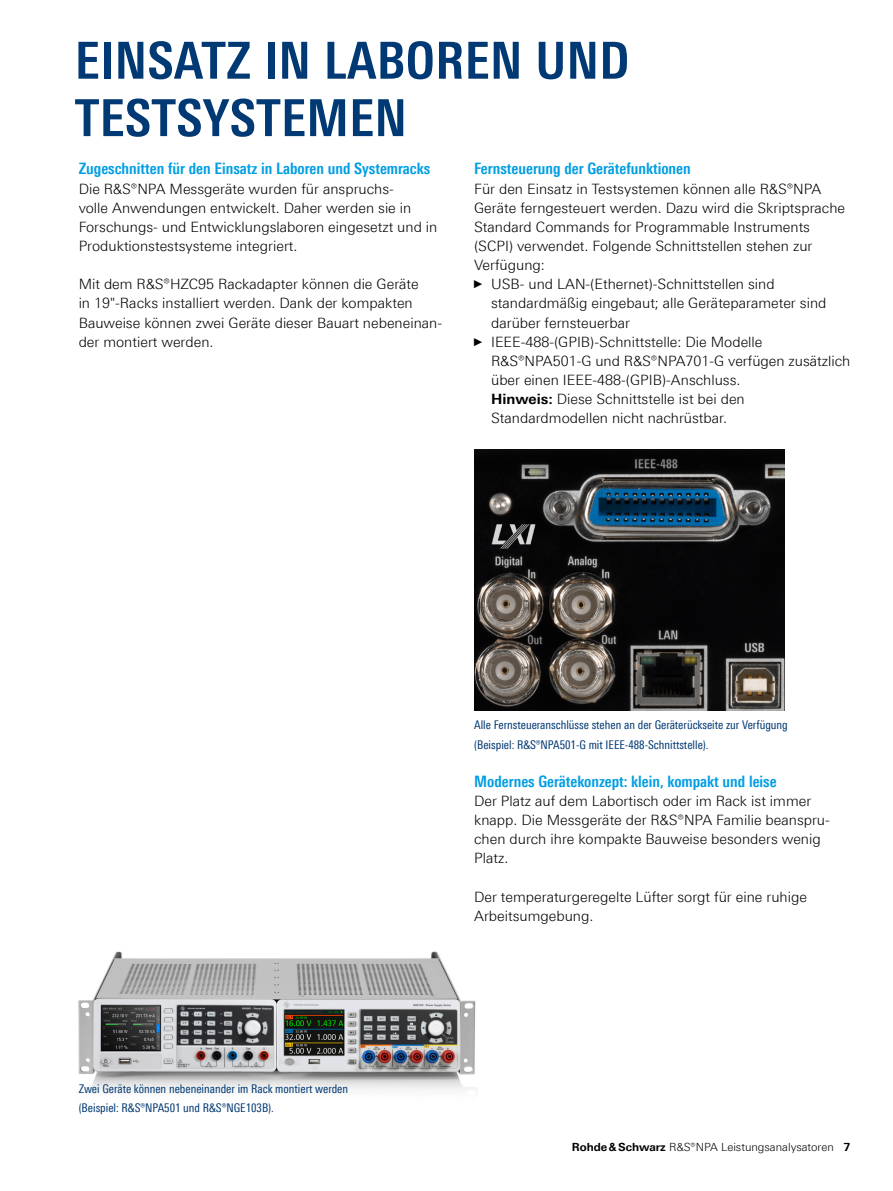
<style>
.page{position:relative;width:893px;height:1191px;background:#fff}
.page>*{position:absolute;margin:0;border:0;box-sizing:border-box;transform-origin:0 0}
.Seiten_Headline_34Pt_blau{font:700 51px/57.4px "Linotype Univers 620 Cn";letter-spacing:.01em;color:#003973}
.Absatzfett_cyan{font:700 15.75px "Linotype Univers 620 Cn";color:#009ee3}
.Haupttext_ohne_Abstand{font:300 14.25px/19.2px "Linotype Univers 330";color:#000}
.Haupttext{font:300 14.25px/19.2px "Linotype Univers 330";color:#000}
.Bildunterschrift{font:12px/19.2px "Linotype Univers 420 Cn";color:#003973}
.t1{font:300 11.25px "Linotype Univers 330";color:#000}
.s1{font-family:"Arial Narrow";font-weight:400;font-size:11.4px}
.s2{font-family:"Linotype Univers 630";font-weight:700}
</style>
<div class="page">
<img style="left:78px;top:951px;width:399px;height:140px">
<img style="left:474px;top:450px;width:310px;height:260px">
<p class="Seiten_Headline_34Pt_blau" style="left:75px;top:31px;width:556px">EINSATZ IN LABOREN UND<br>TESTSYSTEMEN</p>
<p class="Absatzfett_cyan" style="left:79px;top:159px;width:353px">Zugeschnitten für den Einsatz in Laboren und Systemracks</p>
<p class="Haupttext_ohne_Abstand" style="left:79px;top:179px;width:360px">Die R&amp;S®NPA Messgeräte wurden für anspruchs-<br>volle Anwendungen entwickelt. Daher werden sie in Forschungs- und Entwicklungslaboren eingesetzt und in Produktionstestsysteme integriert.</p>
<p class="Haupttext" style="left:79px;top:274px;width:365px">Mit dem R&amp;S®HZC95 Rackadapter können die Geräte<br>in 19"-Racks installiert werden. Dank der kompakten Bauweise können zwei Geräte dieser Bauart nebeneinan&shy;der montiert werden.</p>
<p class="Absatzfett_cyan" style="left:474px;top:159px;width:218px">Fernsteuerung der Gerätefunktionen</p>
<p class="Haupttext_ohne_Abstand" style="left:474px;top:179px;width:372px">Für den Einsatz in Testsystemen können alle R&amp;S®NPA Geräte ferngesteuert werden. Dazu wird die Skriptsprache Standard Commands for Programmable Instruments (SCPI) verwendet. Folgende Schnittstellen stehen zur Verfügung:</p>
<p class="Haupttext_ohne_Abstand" style="left:491px;top:274px;width:337px;text-indent:-17px"><span class="s1">►</span> USB- und LAN-(Ethernet)-Schnittstellen sind standardmäßig eingebaut; alle Geräteparameter sind darüber fernsteuerbar</p>
<p class="Haupttext_ohne_Abstand" style="left:491px;top:332px;width:361px;text-indent:-17px"><span class="s1">►</span> IEEE-488-(GPIB)-Schnittstelle: Die Modelle R&amp;S®NPA501-G und R&amp;S®NPA701-G verfügen zusätzlich über einen IEEE-488-(GPIB)-Anschluss.<br><span class="s2">Hinweis:</span> Diese Schnittstelle ist bei den Standardmodellen nicht nachrüstbar.</p>
<p class="Bildunterschrift" style="left:79px;top:1079px;width:271px">Zwei Geräte können nebeneinander im Rack montiert werden</p>
<p class="Bildunterschrift" style="left:79px;top:1098px;width:197px">(Beispiel: R&amp;S®NPA501 und R&amp;S®NGE103B).</p>
<p class="Bildunterschrift" style="left:474px;top:715px;width:315px">Alle Fernsteueranschlüsse stehen an der Geräterückseite zur Verfügung (Beispiel: R&amp;S®NPA501-G mit IEEE-488-Schnittstelle).</p>
<p class="Absatzfett_cyan" style="left:474px;top:772px;width:304px">Modernes Gerätekonzept: klein, kompakt und leise</p>
<p class="Haupttext_ohne_Abstand" style="left:474px;top:791px;width:357px">Der Platz auf dem Labortisch oder im Rack ist immer knapp. Die Messgeräte der R&amp;S®NPA Familie beanspru&shy;chen durch ihre kompakte Bauweise besonders wenig Platz.</p>
<p class="Haupttext" style="left:474px;top:887px;width:334px">Der temperaturgeregelte Lüfter sorgt für eine ruhige<br>Arbeitsumgebung.</p>
<p class="t1" style="left:572px;top:1140px;width:280px"><span class="s2">Rohde&amp;Schwarz</span> R&amp;S®NPA Leistungsanalysatoren <span class="s2">7</span></p>
</div>
